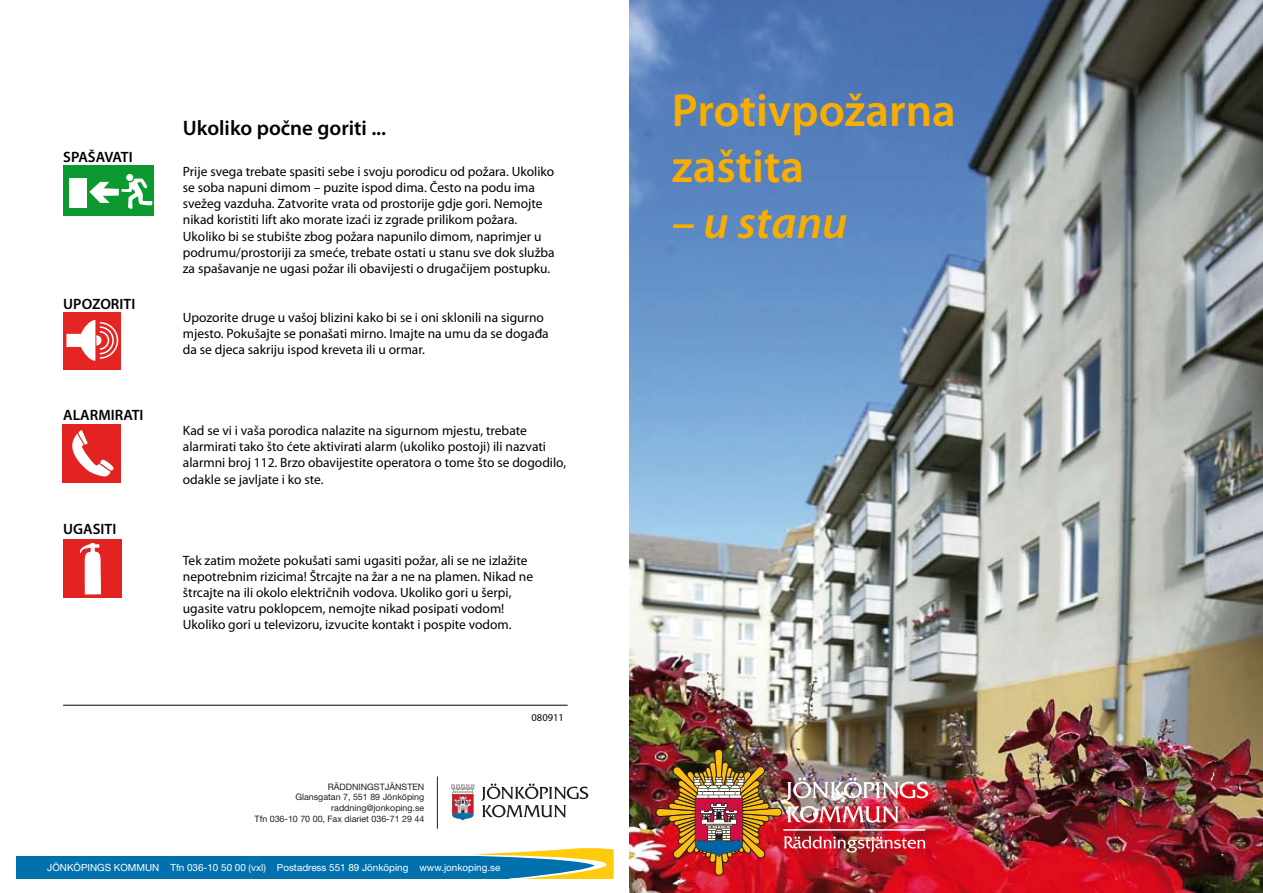
<style>
.page{position:relative;width:1263px;height:893px;background:#fff}
.page>*{position:absolute;margin:0;border:0;box-sizing:border-box;transform-origin:0 0}
.t1{font:600 46.5px/55.8px "Myriad Pro";color:#f7ae00}
.t2{font:italic 600 46.5px "Myriad Pro";color:#f7ae00}
.t3{font:600 21px "Myriad Pro";color:#000}
.t4{font:600 15px "Myriad Pro";color:#000}
.t5{font:600 15px "Myriad Pro";letter-spacing:-.025em;color:#000}
.t6{font:13.5px/16.2px "Myriad Pro";color:#000}
.t7{font:10.5px "Myriad Pro";color:#000}
.t8{font:9.9px "Helvetica Neue";color:#fff}
.t9{font:8.85px/10.6px "Helvetica Neue";color:#231f20;text-align:right}
</style>
<div class="page">
<div style="left:64px;top:166px;width:90px;height:50px;background:#0a9a2f"></div>
<div style="left:69px;top:178px;width:18px;height:29px;background:#fff"></div>
<div style="left:126px;top:174px;width:7px;height:7px;background:#fff;border-radius:50%"></div>
<svg style="left:89px;top:178px;width:63px;height:31px"></svg>
<div style="left:64px;top:313px;width:57px;height:57px;background:#e42522"></div>
<div style="left:67px;top:335px;width:7px;height:11px;background:#fff"></div>
<div style="left:66px;top:334px;width:8px;height:13px;border:2px solid #fff"></div>
<svg style="left:72px;top:320px;width:47px;height:41px"></svg>
<img style="left:629px;top:0;width:634px;height:893px">
<hr style="left:63px;top:705px;width:504px;height:1px;background:#000">
<div style="left:63px;top:539px;width:59px;height:58px;background:#e32322"></div>
<svg style="left:80px;top:543px;width:21px;height:51px"></svg>
<div style="left:63px;top:424px;width:58px;height:59px;background:#e32322"></div>
<svg style="left:72px;top:430px;width:42px;height:46px"></svg>
<div style="left:656px;top:808px;width:63px;height:8px;background:#fdbe12;border-radius:4px"></div>
<div style="left:655px;top:808px;width:64px;height:9px;border:1px solid #231f20;border-radius:4px"></div>
<div style="left:715px;top:812px;width:8px;height:63px;background:#fdbe12;border-radius:4px"></div>
<div style="left:714px;top:812px;width:10px;height:64px;border:1px solid #231f20;border-radius:4px"></div>
<div style="left:719px;top:808px;width:63px;height:8px;background:#fdbe12;border-radius:4px"></div>
<div style="left:718px;top:808px;width:64px;height:9px;border:1px solid #231f20;border-radius:4px"></div>
<div style="left:715px;top:749px;width:8px;height:63px;background:#fdbe12;border-radius:4px"></div>
<div style="left:714px;top:749px;width:9px;height:64px;border:1px solid #231f20;border-radius:4px"></div>
<img style="left:785px;top:778px;width:143px;height:45px">
<img style="left:784px;top:836px;width:142px;height:17px">
<hr style="left:783px;top:829px;width:142px;height:1px;background:#fff">
<img style="left:668px;top:761px;width:101px;height:103px">
<div style="left:16px;top:856px;width:597px;height:23px;background:#0071ad"></div>
<svg style="left:472px;top:848px;width:142px;height:31px"></svg>
<svg style="left:436px;top:776px;width:153px;height:53px"></svg>
<hr style="left:437px;top:776px;width:1px;height:53px;background:#231f20">
<p class="t5" style="left:63px;top:147px;width:71px">SPAŠAVATI</p>
<p class="t4" style="left:63px;top:294px;width:73px">UPOZORITI</p>
<p class="t4" style="left:63px;top:405px;width:82px">ALARMIRATI</p>
<p class="t4" style="left:63px;top:519px;width:55px">UGASITI</p>
<h2 class="t3" style="left:183px;top:114px;width:205px">Ukoliko počne goriti ...</h2>
<p class="t6" style="left:183px;top:163px;width:373px">Prije svega trebate spasiti sebe i svoju porodicu od požara. Ukoliko se soba napuni dimom – puzite ispod dima. Često na podu ima svežeg vazduha. Zatvorite vrata od prostorije gdje gori. Nemojte nikad koristiti lift ako morate izaći iz zgrade prilikom požara.<br>Ukoliko bi se stubište zbog požara napunilo dimom, naprimjer u podrumu/prostoriji za smeće, trebate ostati u stanu sve dok služba za spašavanje ne ugasi požar ili obavijesti o drugačijem postupku.</p>
<p class="t6" style="left:183px;top:309px;width:367px">Upozorite druge u vašoj blizini kako bi se i oni sklonili na sigurno mjesto. Pokušajte se ponašati mirno. Imajte na umu da se događa da se djeca sakriju ispod kreveta ili u ormar.</p>
<p class="t6" style="left:183px;top:422px;width:385px">Kad se vi i vaša porodica nalazite na sigurnom mjestu, trebate alarmirati tako što ćete aktivirati alarm (ukoliko postoji) ili nazvati alarmni broj 112. Brzo obavijestite operatora o tome što se dogodilo, odakle se javljate i ko ste.</p>
<p class="t6" style="left:183px;top:552px;width:352px">Tek zatim možete pokušati sami ugasiti požar, ali se ne izlažite nepotrebnim rizicima! Štrcajte na žar a ne na plamen. Nikad ne štrcajte na ili okolo električnih vodova. Ukoliko gori u šerpi, ugasite vatru poklopcem, nemojte nikad posipati vodom!<br>Ukoliko gori u televizoru, izvucite kontakt i pospite vodom.</p>
<p class="t7" style="left:531px;top:711px;width:34px">080911</p>
<p class="t9" style="left:255px;top:781px;width:171px">RÄDDNINGSTJÄNSTEN<br>Glansgatan 7, 551 89 Jönköping raddning@jonkoping.se<br>Tfn 036-10 70 00, Fax diariet 036-71 29 44</p>
<p class="t8" style="left:47px;top:861px;width:455px">JÖNKÖPINGS KOMMUN Tfn 036-10 50 00 (vxl) Postadress 551 89 Jönköping www.jonkoping.se</p>
<h1 class="t1" style="left:672px;top:82px;width:286px">Protivpožarna zaštita</h1>
<h1 class="t2" style="left:672px;top:193px;width:177px">– u stanu</h1>
</div>
